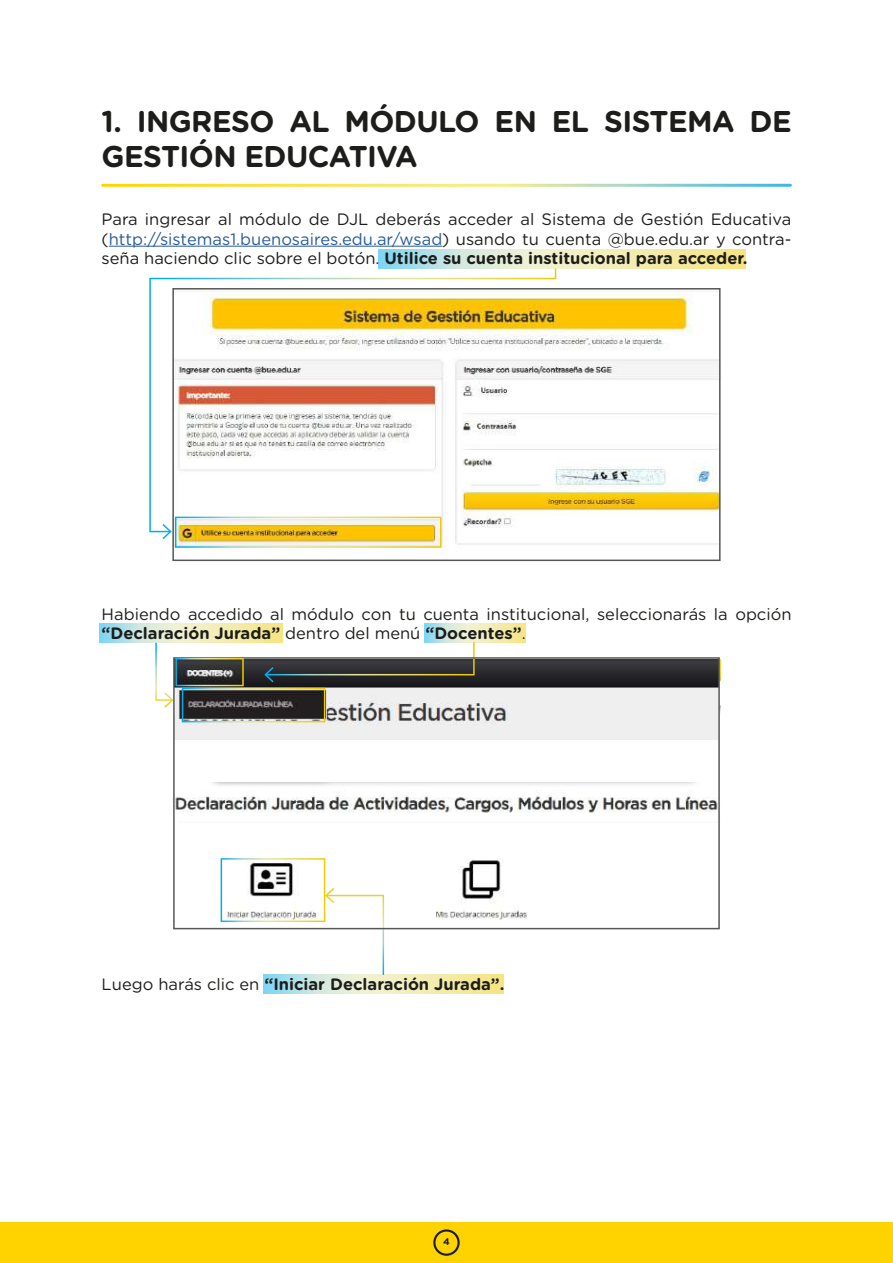
<style>
.page{position:relative;width:893px;height:1263px;background:#fff}
.page>*{position:absolute;margin:0;border:0;box-sizing:border-box;transform-origin:0 0}
.t1{font:700 30px/34.5px "Gotham Rounded";letter-spacing:-.02em;color:#1d1d1b}
.t2{font:16.5px/19.5px "Gotham Rounded";color:#1d1d1b;text-align:justify}
.t3{font:700 16.5px "Gotham Rounded";color:#1d1d1b}
.t4{font:700 9.75px "Gotham Rounded";color:#1d1d1b}
.s1{color:#275b9b}
.s2{font-weight:700}
.s3{font-weight:400}
</style>
<div class="page">
<div style="left:0;top:1222px;width:893px;height:41px;background:#ffd300"></div>
<div style="left:433px;top:1229px;width:27px;height:27px;border:2px solid #1d1d1b;border-radius:50%"></div>
<svg style="left:263px;top:974px;width:241px;height:19px;background:#dfe8c2"></svg>
<svg style="left:424px;top:624px;width:102px;height:19px;background:#dee8c2"></svg>
<svg style="left:100px;top:624px;width:183px;height:19px;background:#dee8c3"></svg>
<svg style="left:378px;top:249px;width:368px;height:20px;background:#dfe8c2"></svg>
<hr style="left:109px;top:246px;width:333px;height:1px;background:#275b9b">
<svg style="left:101px;top:184px;width:691px;height:3px;background:#d4dd86"></svg>
<img style="left:175px;top:291px;width:543px;height:260px">
<svg style="left:149px;top:268px;width:407px;height:264px"></svg>
<img style="left:162px;top:517px;width:279px;height:31px">
<img style="left:176px;top:795px;width:541px;height:127px">
<svg style="left:334px;top:782px;width:362px;height:3px"></svg>
<svg style="left:212px;top:782px;width:122px;height:4px"></svg>
<svg style="left:221px;top:858px;width:163px;height:117px"></svg>
<img style="left:176px;top:660px;width:541px;height:80px">
<div style="left:173px;top:657px;width:547px;height:272px;border:2px solid #575756"></div>
<svg style="left:155px;top:642px;width:320px;height:80px"></svg>
<h1 class="t1" style="left:102px;top:103px;width:692px">1. INGRESO AL MÓDULO EN EL SISTEMA DE<br>GESTIÓN EDUCATIVA</h1>
<p class="t2" style="left:102px;top:209px;width:691px">Para ingresar al módulo de DJL deberás acceder al Sistema de Gestión Educativa (<span class="s1">http://sistemas1.buenosaires.edu.ar/wsad</span>) usando tu cuenta @bue.edu.ar y contra&shy;seña haciendo clic sobre el botón. <span class="s2">Utilice su cuenta institucional para acceder.</span></p>
<p class="t2" style="left:102px;top:603px;width:691px">Habiendo accedido al módulo con tu cuenta institucional, seleccionarás la opción <span class="s2">“Declaración Jurada”</span> dentro del menú <span class="s2">“Docentes”</span>.</p>
<p class="t3" style="left:102px;top:972px;width:404px"><span class="s3">Luego harás clic en</span> “Iniciar Declaración Jurada”.</p>
<p class="t4" style="left:443px;top:1235px;width:8px">4</p>
</div>
